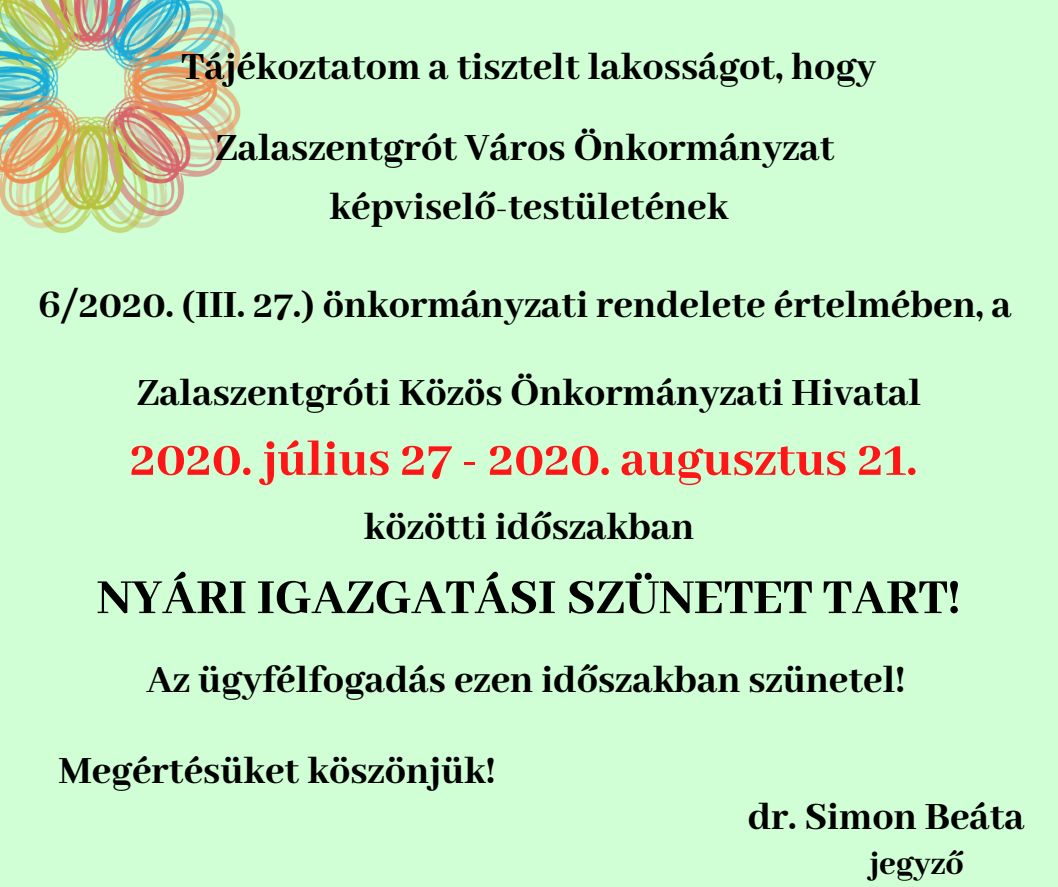
<style>
.page{position:relative;width:1058px;height:887px;background:#fff}
.page>*{position:absolute;margin:0;border:0;box-sizing:border-box;transform-origin:0 0}
.t1{font:800 54px "Abhaya Libre";color:#ff1616}
.t2{font:800 54px "Abhaya Libre";color:#000}
.t3{font:800 42px/81.3px "Abhaya Libre";color:#000;text-align:center}
.t4{font:800 36px "Abhaya Libre";color:#000}
</style>
<div class="page">
<div style="left:0;top:0;width:1058px;height:886px;background:#d0ffd6"></div>
<img style="left:0;top:0;width:241px;height:234px">
<p class="t3" style="left:182px;top:28px;width:696px">Tájékoztatom a tisztelt lakosságot, hogy<br>Zalaszentgrót Város Önkormányzat</p>
<p class="t3" style="left:329px;top:168px;width:400px">képviselő-testületének</p>
<p class="t3" style="left:38px;top:262px;width:975px;line-height:88.2px">6/2020. (III. 27.) önkormányzati rendelete értelmében, a<br>Zalaszentgróti Közös Önkormányzati Hivatal</p>
<p class="t1" style="left:130px;top:429px;width:788px">2020. július 27 - 2020. augusztus 21.</p>
<p class="t3" style="left:364px;top:488px;width:332px">közötti időszakban</p>
<p class="t2" style="left:97px;top:567px;width:864px">NYÁRI IGAZGATÁSI SZÜNETET TART!</p>
<p class="t3" style="left:59px;top:635px;width:848px;line-height:91.5px;text-align:left;text-indent:88px">Az ügyfélfogadás ezen időszakban szünetel!<br>Megértésüket köszönjük!</p>
<p class="t3" style="left:747px;top:777px;width:278px">dr. Simon Beáta</p>
<p class="t4" style="left:869px;top:843px;width:96px">jegyző</p>
</div>
